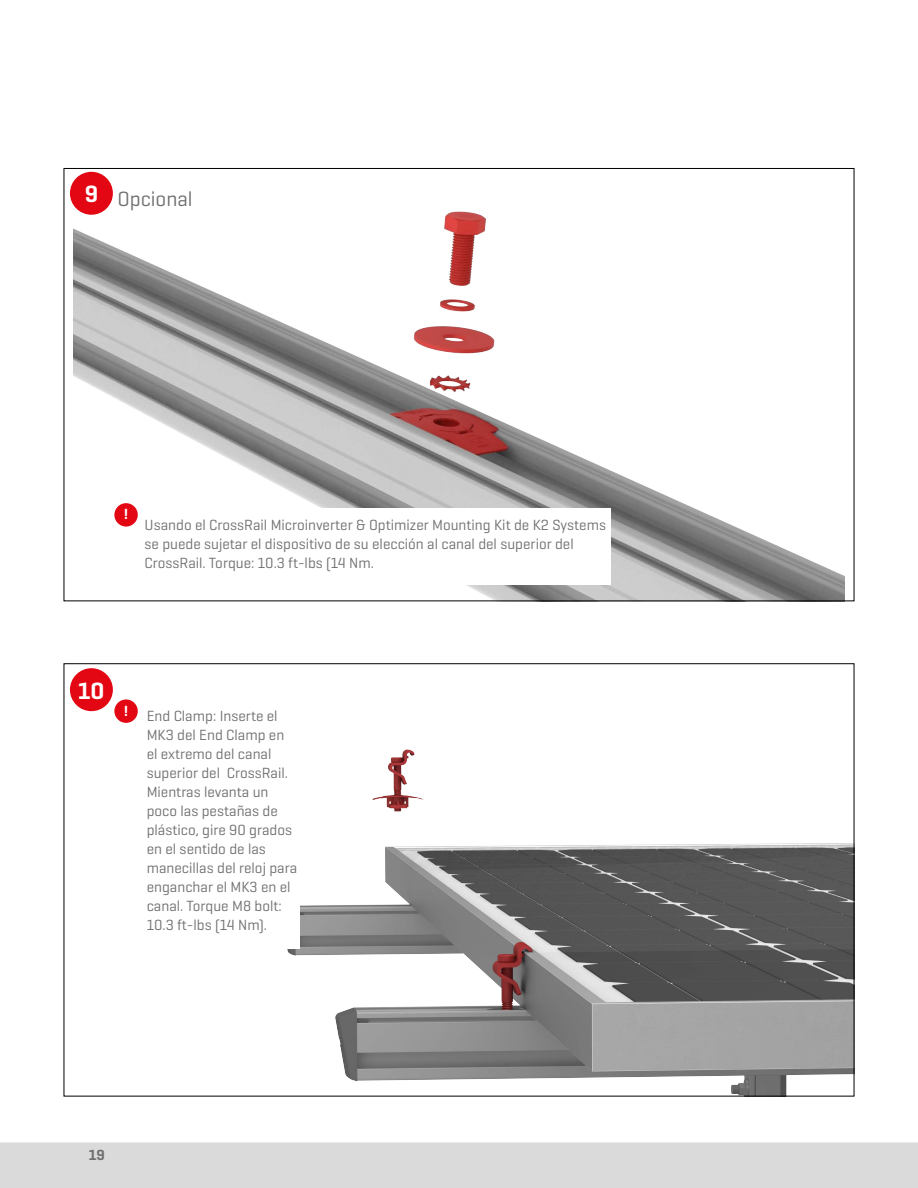
<style>
.page{position:relative;width:918px;height:1188px;background:#fff}
.page>*{position:absolute;margin:0;border:0;box-sizing:border-box;transform-origin:0 0}
.t1{font:600 24px "K2 Geogrotesque";color:#fff}
.t2{font:21px "K2 Geogrotesque";color:#706f6f}
.t3{font:15px/19px "K2 Geogrotesque";color:#706f6f}
.t4{font:600 15px "K2 Geogrotesque";color:#706f6f}
.t5{font:600 15px "K2 Geogrotesque";color:#fff}
</style>
<div class="page">
<div style="left:0;top:1142px;width:918px;height:46px;background:#dadada"></div>
<img style="left:74px;top:171px;width:770px;height:428px">
<div style="left:114px;top:502px;width:25px;height:25px;background:#e30613;border-radius:50%"></div>
<div style="left:113px;top:502px;width:26px;height:26px;border:2px solid #fff;border-radius:50%"></div>
<div style="left:145px;top:508px;width:466px;height:77px;background:#fff"></div>
<div style="left:70px;top:172px;width:43px;height:43px;background:#e30613;border-radius:50%"></div>
<img style="left:71px;top:668px;width:781px;height:426px">
<div style="left:114px;top:699px;width:25px;height:25px;background:#e30613;border-radius:50%"></div>
<div style="left:113px;top:698px;width:26px;height:26px;border:2px solid #fff;border-radius:50%"></div>
<div style="left:145px;top:702px;width:155px;height:247px;background:#fff"></div>
<div style="left:70px;top:668px;width:43px;height:43px;background:#e30613;border-radius:50%"></div>
<h2 class="t2" style="left:85px;top:186px;width:110px"><sup>9</sup> Opcional</h2>
<p class="t5" style="left:124px;top:505px;width:5px">!</p>
<p class="t3" style="left:145px;top:515px;width:463px">Usando el CrossRail Microinverter &amp; Optimizer Mounting Kit de K2 Systems se puede sujetar el dispositivo de su elección al canal del superior del<br>CrossRail. Torque: 10.3 ft-lbs (14 Nm.</p>
<h1 class="t1" style="left:78px;top:676px;width:28px">10</h1>
<p class="t3" style="left:147px;top:706px;width:152px;text-indent:-23px"><sup>!</sup> End Clamp: Inserte el<br>MK3 del End Clamp en el extremo del canal superior del CrossRail.<br>Mientras levanta un poco las pestañas de plástico, gire 90 grados en el sentido de las manecillas del reloj para enganchar el MK3 en el canal. Torque M8 bolt:<br>10.3 ft-lbs (14 Nm).</p>
<p class="t4" style="left:89px;top:1146px;width:18px">19</p>
</div>
